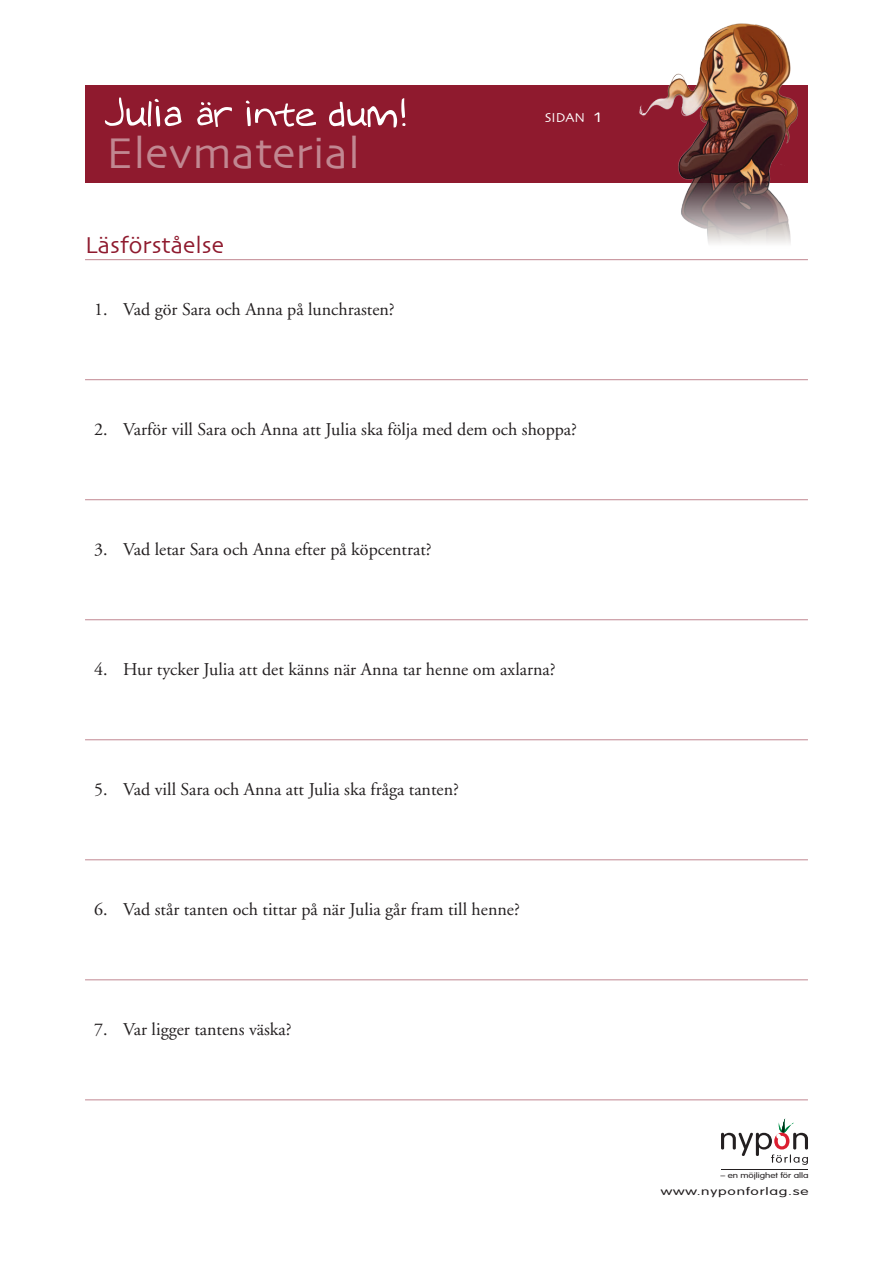
<style>
.page{position:relative;width:893px;height:1263px;background:#fff}
.page>*{position:absolute;margin:0;border:0;box-sizing:border-box;transform-origin:0 0}
.t1{font:45px "Skia";color:#c18791}
.t2{font:24px "Skia";color:#8f1a2e}
.t3{font:18px "Adobe Garamond";color:#231f20}
.t4{font:13.5px "Skia";color:#fff}
.t5{font:300 10.5px "VAG Rounded";letter-spacing:.05em;color:#231f20;scale:1.48 1}
.t6{font:300 7.65px "VAG Rounded";letter-spacing:-.005em;color:#231f20;scale:1.28 1}
.s1{font-size:19.5px}
</style>
<div class="page">
<div style="left:85px;top:85px;width:723px;height:98px;background:#8f1a2e"></div>
<svg style="left:721px;top:1118px;width:87px;height:47px"></svg>
<hr style="left:721px;top:1170px;width:87px;height:1px;background:#231f20">
<svg style="left:105px;top:97px;width:77px;height:30px"></svg>
<svg style="left:329px;top:98px;width:76px;height:29px"></svg>
<svg style="left:197px;top:101px;width:119px;height:26px"></svg>
<img style="left:639px;top:23px;width:159px;height:221px">
<hr style="left:85px;top:259px;width:723px;height:1px;background:#c18791">
<hr style="left:85px;top:379px;width:723px;height:1px;background:#c18791">
<hr style="left:85px;top:499px;width:723px;height:1px;background:#c18791">
<hr style="left:85px;top:619px;width:723px;height:1px;background:#c18791">
<hr style="left:85px;top:739px;width:723px;height:1px;background:#c18791">
<hr style="left:85px;top:859px;width:723px;height:1px;background:#c18791">
<hr style="left:85px;top:979px;width:723px;height:1px;background:#c18791">
<hr style="left:85px;top:1099px;width:723px;height:1px;background:#c18791">
<h1 class="t1" style="left:106px;top:126px;width:255px">Elevmaterial</h1>
<h2 class="t2" style="left:85px;top:231px;width:140px">Läsförståelse</h2>
<p class="t3" style="left:94px;top:300px;width:302px">1. Vad gör Sara och Anna på lunchrasten?</p>
<p class="t4" style="left:545px;top:109px;width:58px">sidan <span class="s1">1</span></p>
<p class="t3" style="left:94px;top:420px;width:484px">2. Varför vill Sara och Anna att Julia ska följa med dem och shoppa?</p>
<p class="t3" style="left:94px;top:540px;width:339px">3. Vad letar Sara och Anna efter på köpcentrat?</p>
<p class="t3" style="left:94px;top:660px;width:463px">4. Hur tycker Julia att det känns när Anna tar henne om axlarna?</p>
<p class="t3" style="left:94px;top:780px;width:366px">5. Vad vill Sara och Anna att Julia ska fråga tanten?</p>
<p class="t3" style="left:94px;top:900px;width:427px">6. Vad står tanten och tittar på när Julia går fram till henne?</p>
<p class="t3" style="left:94px;top:1020px;width:199px">7. Var ligger tantens väska?</p>
<p class="t6" style="left:720px;top:1170px;width:70px">– en möjlighet för alla</p>
<p class="t5" style="left:661px;top:1185px;width:101px">www.nyponforlag.se</p>
</div>
